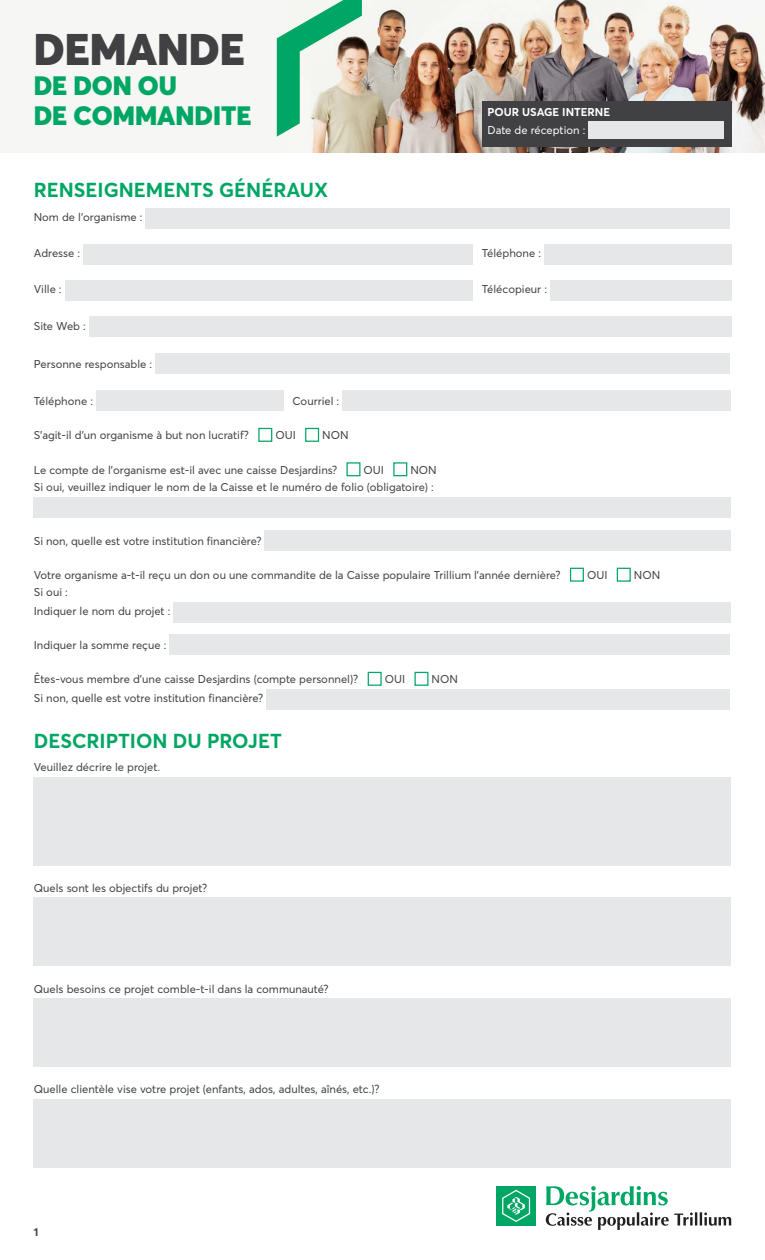
<style>
.page{position:relative;width:765px;height:1260px;background:#fff}
.page>*{position:absolute;margin:0;border:0;box-sizing:border-box;transform-origin:0 0}
.t1{font:900 43.75px "Averta";color:#414042}
.t2{font:900 26.25px/30px "Averta";color:#00a664}
.t3{font:700 20px "Averta";color:#00a664}
.t4{font:11.25px/17.1px "Averta";color:#414042;text-align:right}
.t5{font:700 11.25px "Averta";color:#fff}
.t6{font:11.25px "Averta";color:#fff}
.t7{font:700 11.25px "Averta";color:#414042}
</style>
<div class="page">
<div style="left:0;top:0;width:765px;height:153px;background:#f6f6f4"></div>
<img style="left:312px;top:0;width:453px;height:153px">
<div style="left:497px;top:1186px;width:39px;height:39px;background:#00a664"></div>
<svg style="left:502px;top:1190px;width:28px;height:32px"></svg>
<svg style="left:546px;top:1186px;width:185px;height:44px"></svg>
<div style="left:146px;top:208px;width:584px;height:21px;background:#e6e7e8"></div>
<div style="left:83px;top:244px;width:389px;height:21px;background:#e6e7e8"></div>
<div style="left:544px;top:244px;width:187px;height:21px;background:#e6e7e8"></div>
<div style="left:65px;top:280px;width:407px;height:21px;background:#e6e7e8"></div>
<div style="left:550px;top:280px;width:181px;height:21px;background:#e6e7e8"></div>
<div style="left:89px;top:316px;width:642px;height:21px;background:#e6e7e8"></div>
<div style="left:155px;top:353px;width:575px;height:21px;background:#e6e7e8"></div>
<div style="left:96px;top:391px;width:187px;height:20px;background:#e6e7e8"></div>
<div style="left:342px;top:391px;width:389px;height:20px;background:#e6e7e8"></div>
<div style="left:258px;top:428px;width:14px;height:14px;border:1px solid #00a664"></div>
<div style="left:305px;top:428px;width:14px;height:14px;border:1px solid #00a664"></div>
<div style="left:346px;top:462px;width:14px;height:14px;border:1px solid #00a664"></div>
<div style="left:393px;top:462px;width:14px;height:14px;border:1px solid #00a664"></div>
<div style="left:34px;top:497px;width:697px;height:20px;background:#e6e7e8"></div>
<div style="left:264px;top:530px;width:467px;height:21px;background:#e6e7e8"></div>
<div style="left:570px;top:568px;width:14px;height:14px;border:1px solid #00a664"></div>
<div style="left:617px;top:568px;width:14px;height:14px;border:1px solid #00a664"></div>
<div style="left:174px;top:602px;width:557px;height:21px;background:#e6e7e8"></div>
<div style="left:170px;top:635px;width:560px;height:20px;background:#e6e7e8"></div>
<div style="left:368px;top:672px;width:14px;height:14px;border:1px solid #00a664"></div>
<div style="left:414px;top:672px;width:14px;height:14px;border:1px solid #00a664"></div>
<div style="left:266px;top:689px;width:464px;height:21px;background:#e6e7e8"></div>
<div style="left:34px;top:777px;width:697px;height:88px;background:#e6e7e8"></div>
<div style="left:34px;top:898px;width:697px;height:68px;background:#e6e7e8"></div>
<div style="left:34px;top:998px;width:697px;height:69px;background:#e6e7e8"></div>
<div style="left:34px;top:1099px;width:697px;height:68px;background:#e6e7e8"></div>
<div style="left:482px;top:102px;width:249px;height:45px;background:#414042"></div>
<div style="left:589px;top:121px;width:135px;height:18px;background:#e6e7e8"></div>
<svg style="left:277px;top:0;width:85px;height:137px"></svg>
<h1 class="t1" style="left:34px;top:21px;width:213px">DEMANDE</h1>
<h2 class="t2" style="left:34px;top:70px;width:219px">DE DON OU<br>DE COMMANDITE</h2>
<p class="t5" style="left:488px;top:105px;width:124px">POUR USAGE INTERNE</p>
<p class="t6" style="left:488px;top:123px;width:99px">Date de réception :</p>
<h3 class="t3" style="left:34px;top:177px;width:296px">RENSEIGNEMENTS GÉNÉRAUX</h3>
<p class="t4" style="left:34px;top:208px;width:110px">Nom de l’organisme :</p>
<p class="t4" style="left:34px;top:244px;width:48px">Adresse :</p>
<p class="t4" style="left:482px;top:244px;width:61px">Téléphone :</p>
<p class="t4" style="left:34px;top:281px;width:29px">Ville :</p>
<p class="t4" style="left:482px;top:281px;width:67px">Télécopieur :</p>
<p class="t4" style="left:34px;top:318px;width:54px">Site Web :</p>
<p class="t4" style="left:34px;top:355px;width:120px">Personne responsable :</p>
<p class="t4" style="left:34px;top:392px;width:61px">Téléphone :</p>
<p class="t4" style="left:293px;top:392px;width:48px">Courriel :</p>
<p class="t4" style="left:34px;top:427px;width:217px">S’agit-il d’un organisme à but non lucratif?</p>
<p class="t4" style="left:275px;top:427px;width:22px">OUI</p>
<p class="t4" style="left:322px;top:427px;width:28px">NON</p>
<p class="t4" style="left:34px;top:461px;width:305px">Le compte de l’organisme est-il avec une caisse Desjardins?</p>
<p class="t4" style="left:364px;top:461px;width:22px">OUI</p>
<p class="t4" style="left:34px;top:461px;width:404px">NON<br>Si oui, veuillez indiquer le nom de la Caisse et le numéro de folio (obligatoire) :</p>
<p class="t4" style="left:34px;top:532px;width:229px">Si non, quelle est votre institution financière?</p>
<p class="t4" style="left:34px;top:567px;width:528px">Votre organisme a-t-il reçu un don ou une commandite de la Caisse populaire Trillium l’année dernière?</p>
<p class="t4" style="left:587px;top:567px;width:22px">OUI</p>
<p class="t4" style="left:634px;top:567px;width:28px">NON</p>
<p class="t4" style="left:34px;top:583px;width:138px;line-height:18.9px;text-align:left">Si oui :<br>Indiquer le nom du projet :</p>
<p class="t4" style="left:34px;top:636px;width:134px">Indiquer la somme reçue :</p>
<p class="t4" style="left:34px;top:671px;width:326px">Êtes-vous membre d’une caisse Desjardins (compte personnel)?</p>
<p class="t4" style="left:385px;top:671px;width:22px">OUI</p>
<p class="t4" style="left:432px;top:671px;width:28px">NON</p>
<p class="t4" style="left:34px;top:690px;width:231px">Si non, quelle est votre institution financière?</p>
<h3 class="t3" style="left:34px;top:729px;width:250px">DESCRIPTION DU PROJET</h3>
<p class="t4" style="left:34px;top:759px;width:128px">Veuillez décrire le projet.</p>
<p class="t4" style="left:34px;top:879px;width:175px">Quels sont les objectifs du projet?</p>
<p class="t4" style="left:34px;top:980px;width:296px">Quels besoins ce projet comble-t-il dans la communauté?</p>
<p class="t4" style="left:34px;top:1081px;width:347px">Quelle clientèle vise votre projet (enfants, ados, adultes, aînés, etc.)?</p>
<p class="t7" style="left:34px;top:1225px;width:6px">1</p>
</div>
